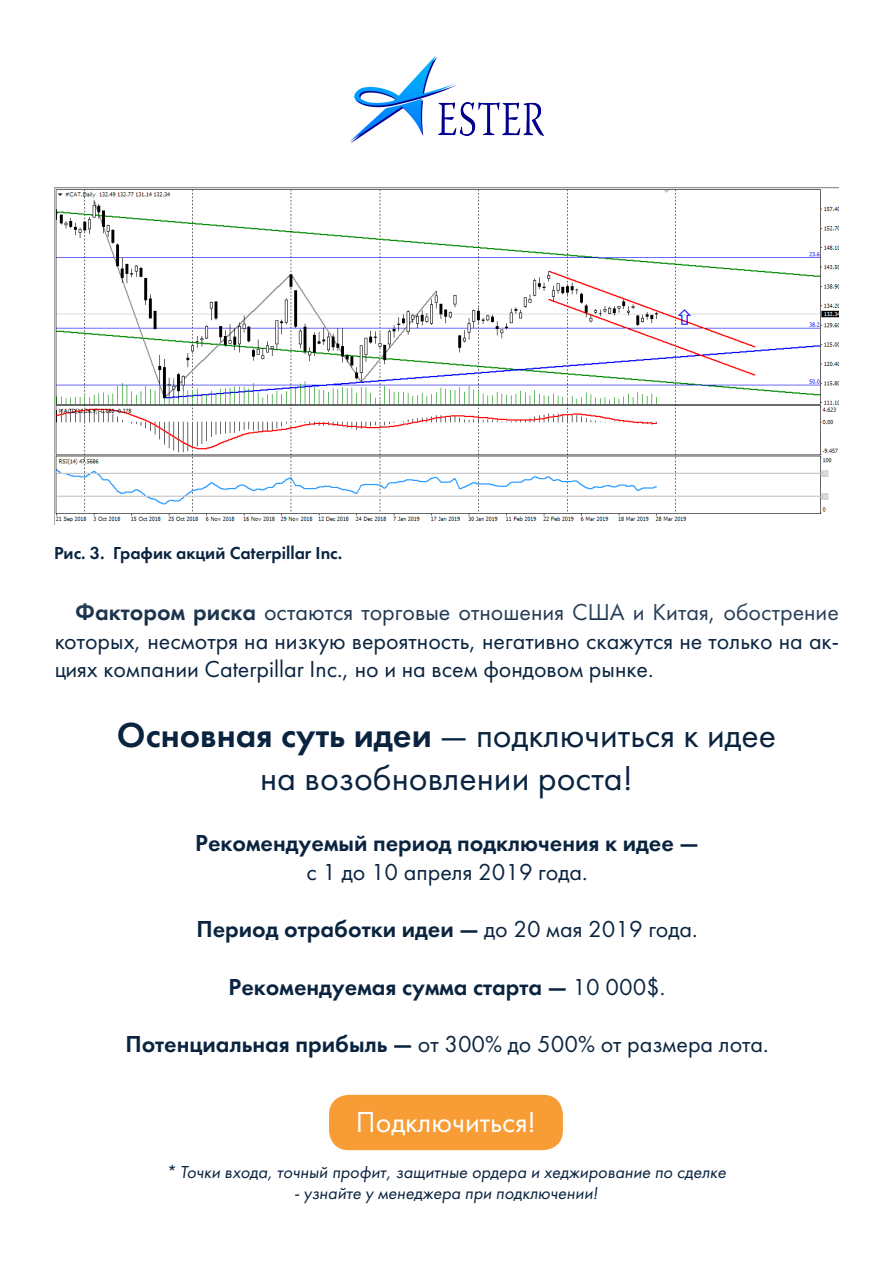
<style>
.page{position:relative;width:893px;height:1263px;background:#fff}
.page>*{position:absolute;margin:0;border:0;box-sizing:border-box;transform-origin:0 0}
.t1{font:36px "Futura Book C";color:#0a2440}
.t2{font:30px "Futura Book C";color:#fff}
.t3{font:24px/28.8px "Futura Book C";color:#0a2440;text-align:justify}
.t4{font:24px/28.8px "Futura Demi C";color:#0a2440;text-align:center}
.t5{font:italic 18px "Futura Book C";color:#0a2440}
.t6{font:18px "Futura Demi C";color:#0a2440}
.s1{font-family:"Futura Demi C"}
.s2{font-family:"Futura Book C"}
</style>
<div class="page">
<div style="left:329px;top:1095px;width:234px;height:55px;background:#f89d35;border-radius:20px"></div>
<img style="left:54px;top:187px;width:785px;height:337px">
<img style="left:349px;top:55px;width:195px;height:88px">
<img style="left:438px;top:102px;width:105px;height:33px">
<p class="t6" style="left:54px;top:543px;width:290px">Рис. 3. График акций Caterpillar Inc.</p>
<p class="t3" style="left:54px;top:598px;width:786px;text-indent:21px"><span class="s1">Фактором риска</span> остаются торговые отношения США и Китая, обострение которых, несмотря на низкую вероятность, негативно скажутся не только на ак&shy;циях компании Caterpillar Inc., но и на всем фондовом рынке.</p>
<p class="t1" style="left:117px;top:715px;width:661px"><span class="s1">Основная суть идеи</span> — подключиться к идее</p>
<p class="t1" style="left:260px;top:758px;width:374px">на возобновлении роста!</p>
<p class="t4" style="left:195px;top:828px;width:505px">Рекомендуемый период подключения к идее — <span class="s2">с 1 до 10 апреля 2019 года.</span></p>
<p class="t4" style="left:196px;top:915px;width:503px">Период отработки идеи — <span class="s2">до 20 мая 2019 года.</span></p>
<p class="t4" style="left:229px;top:972px;width:438px">Рекомендуемая сумма старта — <span class="s2">10 000$.</span></p>
<p class="t3" style="left:125px;top:1030px;width:645px"><span class="s1">Потенциальная прибыль —</span> от 300% до 500% от размера лота.</p>
<p class="t2" style="left:356px;top:1106px;width:182px">Подключиться!</p>
<p class="t5" style="left:166px;top:1162px;width:562px">* Точки входа, точный профит, защитные ордера и хеджирование по сделке</p>
<p class="t5" style="left:294px;top:1183px;width:305px">- узнайте у менеджера при подключении!</p>
</div>
